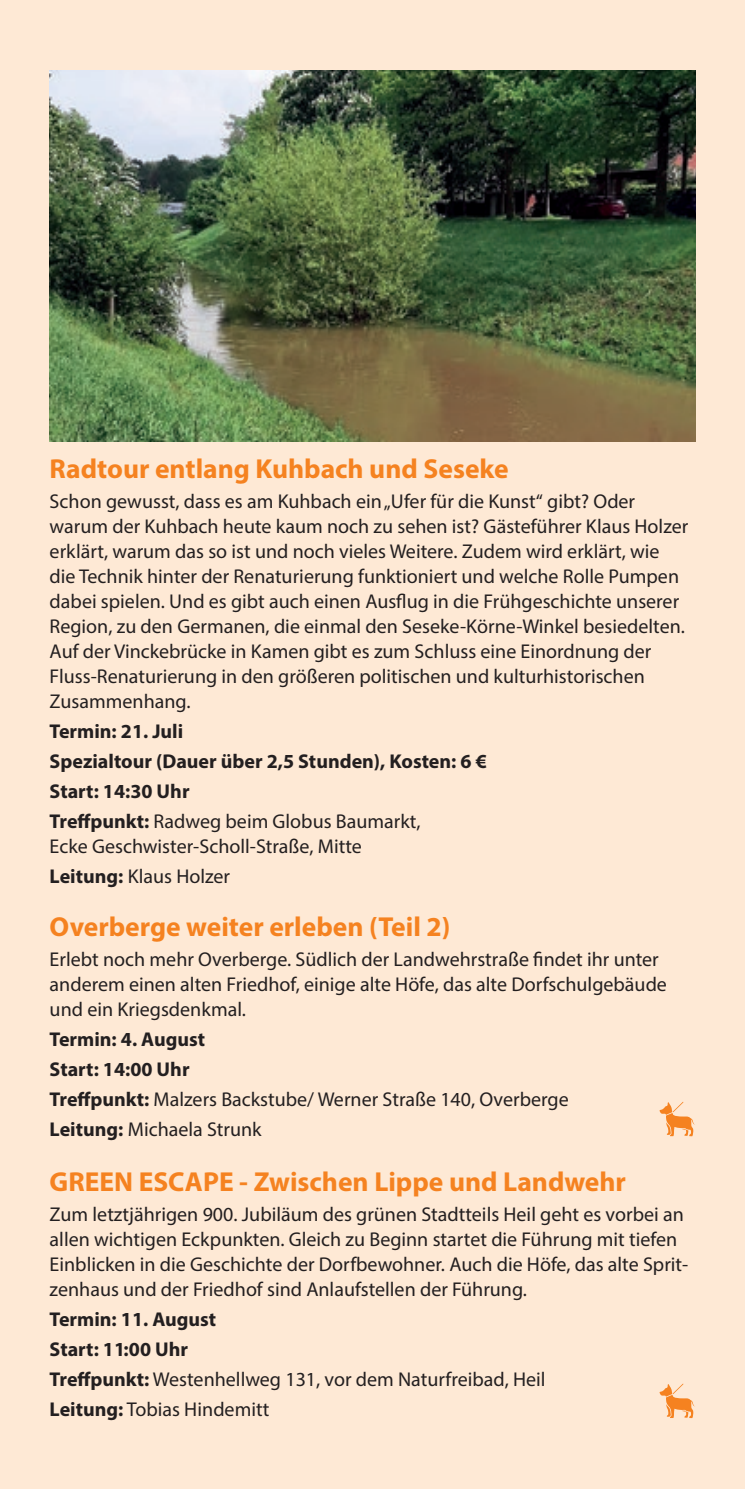
<style>
.page{position:relative;width:745px;height:1489px;background:#fff}
.page>*{position:absolute;margin:0;border:0;box-sizing:border-box;transform-origin:0 0}
.t1{font:700 27.5px "Myriad Pro";color:#f58220}
.t2{font:20px/25px "Myriad Pro";color:#231f20}
.t3{font:700 20px/30px "Myriad Pro";color:#231f20}
.s1{font-weight:400}
.s2{font-weight:700}
</style>
<div class="page">
<div style="left:0;top:0;width:744px;height:1488px;background:#fee9d5"></div>
<img style="left:50px;top:71px;width:644px;height:370px">
<svg style="left:659px;top:1102px;width:35px;height:34px"></svg>
<svg style="left:659px;top:1383px;width:35px;height:34px"></svg>
<h1 class="t1" style="left:50px;top:451px;width:460px">Radtour entlang Kuhbach und Seseke</h1>
<p class="t2" style="left:50px;top:488px;width:639px">Schon gewusst, dass es am Kuhbach ein „Ufer für die Kunst“ gibt? Oder warum der Kuhbach heute kaum noch zu sehen ist? Gästeführer Klaus Holzer erklärt, warum das so ist und noch vieles Weitere. Zudem wird erklärt, wie die Technik hinter der Renaturierung funktioniert und welche Rolle Pumpen dabei spielen. Und es gibt auch einen Ausflug in die Frühgeschichte unserer Region, zu den Germanen, die einmal den Seseke-Körne-Winkel besiedelten.<br>Auf der Vinckebrücke in Kamen gibt es zum Schluss eine Einordnung der Fluss-Renaturierung in den größeren politischen und kulturhistorischen Zusammenhang.</p>
<p class="t3" style="left:50px;top:715px;width:438px">Termin: 21. Juli<br>Spezialtour (Dauer über 2,5 Stunden), Kosten: 6 €<br>Start: 14:30 Uhr<br>Treffpunkt: <span class="s1">Radweg beim Globus Baumarkt,</span></p>
<p class="t2" style="left:50px;top:831px;width:313px;line-height:30px">Ecke Geschwister-Scholl-Straße, Mitte<br><span class="s2">Leitung:</span> Klaus Holzer</p>
<h1 class="t1" style="left:50px;top:908px;width:402px">Overberge weiter erleben (Teil 2)</h1>
<p class="t2" style="left:50px;top:946px;width:618px">Erlebt noch mehr Overberge. Südlich der Landwehrstraße findet ihr unter anderem einen alten Friedhof, einige alte Höfe, das alte Dorfschulgebäude und ein Kriegsdenkmal.</p>
<p class="t2" style="left:50px;top:1023px;width:520px;line-height:30px"><span class="s2">Termin: 4. August<br>Start: 14:00 Uhr<br>Treffpunkt:</span> Malzers Backstube/ Werner Straße 140, Overberge<br><span class="s2">Leitung:</span> Michaela Strunk</p>
<h1 class="t1" style="left:50px;top:1163px;width:577px">GREEN ESCAPE - Zwischen Lippe und Landwehr</h1>
<p class="t2" style="left:50px;top:1201px;width:639px">Zum letztjährigen 900. Jubiläum des grünen Stadtteils Heil geht es vorbei an allen wichtigen Eckpunkten. Gleich zu Beginn startet die Führung mit tiefen Einblicken in die Geschichte der Dorfbewohner. Auch die Höfe, das alte Sprit&shy;zenhaus und der Friedhof sind Anlaufstellen der Führung.</p>
<p class="t2" style="left:50px;top:1303px;width:497px;line-height:30px"><span class="s2">Termin: 11. August<br>Start: 11:00 Uhr<br>Treffpunkt:</span> Westenhellweg 131, vor dem Naturfreibad, Heil<br><span class="s2">Leitung:</span> Tobias Hindemitt</p>
</div>
